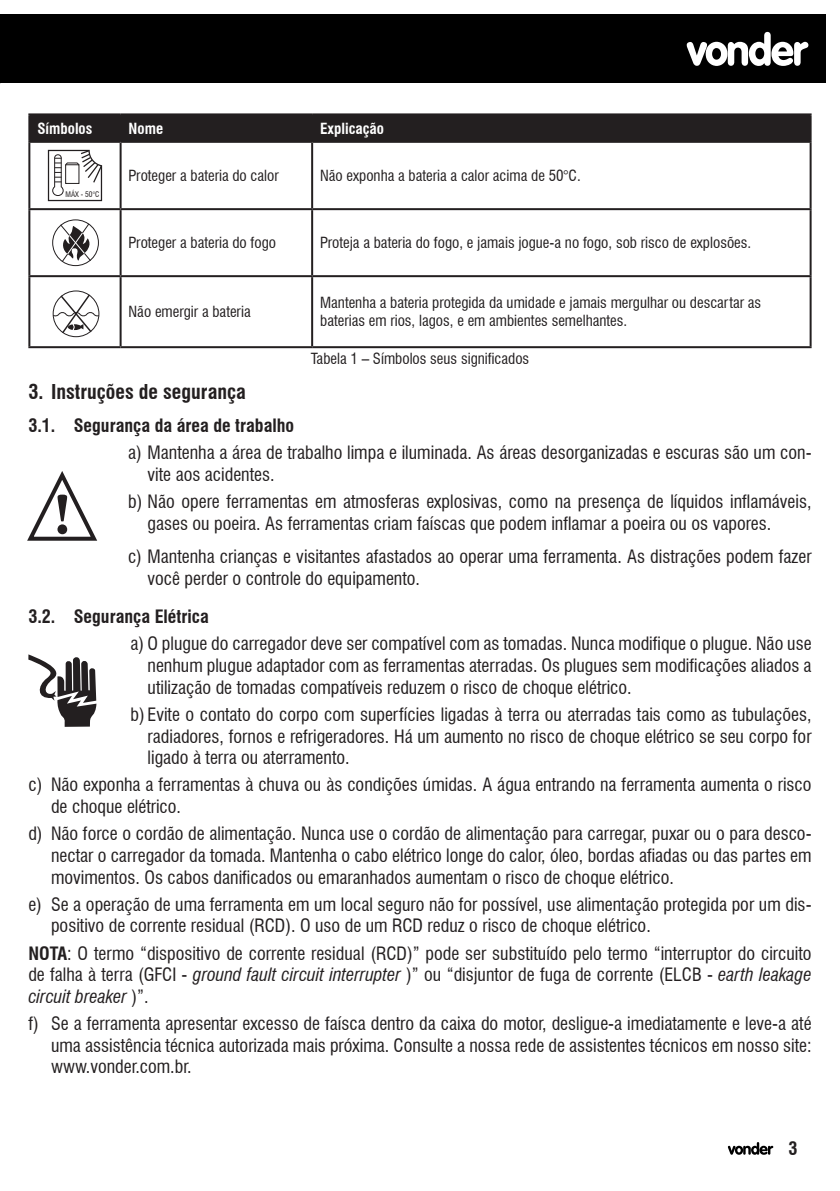
<style>
.page{position:relative;width:840px;height:1191px;background:#fff}
.page>*{position:absolute;margin:0;border:0;box-sizing:border-box;transform-origin:0 0}
.t1{font:700 condensed 20px "Swiss 721 BT";color:#231f20}
.texto{font:condensed 18px/21.6px "Swiss 721 BT";color:#231f20}
.t2{font:700 condensed 18px "Swiss 721 BT";color:#231f20}
.Tabela_txt{font:condensed 15px/18px "Swiss 721 BT";color:#231f20}
.Figura_Tabela{font:condensed 15px "Swiss 721 BT";color:#231f20}
.Tabela_título{font:700 condensed 15px "Swiss 721 BT";color:#fff}
.t3{font:condensed 7.4px "Swiss 721 BT";color:#231f20}
.s1{font-weight:700}
.s2{font-style:italic}
</style>
<div class="page">
<div style="left:30px;top:115px;width:779px;height:26px;background:#231f20"></div>
<hr style="left:28px;top:143px;width:2px;height:65px;background:#231f20">
<hr style="left:119px;top:143px;width:2px;height:65px;background:#231f20">
<hr style="left:311px;top:143px;width:2px;height:65px;background:#231f20">
<hr style="left:809px;top:143px;width:2px;height:65px;background:#231f20">
<hr style="left:28px;top:208px;width:92px;height:2px;background:#231f20">
<hr style="left:28px;top:210px;width:2px;height:65px;background:#231f20">
<hr style="left:120px;top:208px;width:192px;height:2px;background:#231f20">
<hr style="left:119px;top:210px;width:2px;height:65px;background:#231f20">
<hr style="left:312px;top:208px;width:499px;height:2px;background:#231f20">
<hr style="left:311px;top:210px;width:2px;height:65px;background:#231f20">
<hr style="left:809px;top:210px;width:2px;height:65px;background:#231f20">
<hr style="left:28px;top:275px;width:92px;height:2px;background:#231f20">
<hr style="left:28px;top:277px;width:2px;height:69px;background:#231f20">
<hr style="left:120px;top:275px;width:192px;height:2px;background:#231f20">
<hr style="left:119px;top:277px;width:2px;height:69px;background:#231f20">
<hr style="left:312px;top:275px;width:499px;height:2px;background:#231f20">
<hr style="left:311px;top:277px;width:2px;height:69px;background:#231f20">
<hr style="left:809px;top:277px;width:2px;height:69px;background:#231f20">
<hr style="left:28px;top:346px;width:92px;height:2px;background:#231f20">
<hr style="left:120px;top:346px;width:192px;height:2px;background:#231f20">
<hr style="left:312px;top:346px;width:499px;height:2px;background:#231f20">
<hr style="left:28px;top:113px;width:92px;height:2px;background:#231f20">
<hr style="left:28px;top:115px;width:2px;height:26px;background:#231f20">
<hr style="left:120px;top:113px;width:192px;height:2px;background:#231f20">
<hr style="left:119px;top:115px;width:2px;height:26px;background:#231f20">
<hr style="left:312px;top:113px;width:499px;height:2px;background:#231f20">
<hr style="left:311px;top:115px;width:2px;height:26px;background:#231f20">
<hr style="left:809px;top:115px;width:2px;height:26px;background:#231f20">
<hr style="left:28px;top:141px;width:92px;height:2px;background:#231f20">
<hr style="left:120px;top:141px;width:192px;height:2px;background:#231f20">
<hr style="left:312px;top:141px;width:499px;height:2px;background:#231f20">
<svg style="left:47px;top:149px;width:56px;height:53px"></svg>
<div style="left:52px;top:220px;width:47px;height:46px;border:1px solid #231f20;border-radius:50%"></div>
<svg style="left:59px;top:222px;width:33px;height:41px"></svg>
<div style="left:53px;top:291px;width:46px;height:46px;border:1px solid #231f20;border-radius:50%"></div>
<svg style="left:53px;top:293px;width:46px;height:42px"></svg>
<svg style="left:27px;top:471px;width:71px;height:70px"></svg>
<svg style="left:28px;top:654px;width:68px;height:73px"></svg>
<div style="left:0;top:14px;width:825px;height:69px;background:#000"></div>
<svg style="left:686px;top:32px;width:122px;height:34px"></svg>
<svg style="left:727px;top:1142px;width:45px;height:12px"></svg>
<p class="Tabela_título" style="left:37px;top:119px;width:56px">Símbolos</p>
<p class="Tabela_título" style="left:128px;top:119px;width:36px">Nome</p>
<p class="Tabela_título" style="left:320px;top:119px;width:65px">Explicação</p>
<p class="t3" style="left:66px;top:190px;width:35px">MÁX - 50°C</p>
<p class="Tabela_txt" style="left:128px;top:167px;width:152px">Proteger a bateria do calor</p>
<p class="Tabela_txt" style="left:320px;top:167px;width:262px">Não exponha a bateria a calor acima de 50°C.</p>
<p class="Tabela_txt" style="left:128px;top:234px;width:149px">Proteger a bateria do fogo</p>
<p class="Tabela_txt" style="left:320px;top:234px;width:432px">Proteja a bateria do fogo, e jamais jogue-a no fogo, sob risco de explosões.</p>
<p class="Tabela_txt" style="left:128px;top:303px;width:123px">Não emergir a bateria</p>
<p class="Tabela_txt" style="left:320px;top:294px;width:442px">Mantenha a bateria protegida da umidade e jamais mergulhar ou descartar as baterias em rios, lagos, e em ambientes semelhantes.</p>
<p class="Figura_Tabela" style="left:310px;top:349px;width:220px">Tabela 1 – Símbolos seus significados</p>
<p class="t1" style="left:28px;top:380px;width:219px">3. Instruções de segurança</p>
<p class="t2" style="left:28px;top:415px;width:267px">3.1. Segurança da área de trabalho</p>
<p class="texto" style="left:147px;top:442px;width:665px;text-indent:-20px">a) Mantenha a área de trabalho limpa e iluminada. As áreas desorganizadas e escuras são um con&shy;vite aos acidentes.</p>
<p class="texto" style="left:147px;top:491px;width:665px;text-indent:-20px">b) Não opere ferramentas em atmosferas explosivas, como na presença de líquidos inflamáveis, gases ou poeira. As ferramentas criam faíscas que podem inflamar a poeira ou os vapores.</p>
<p class="texto" style="left:147px;top:545px;width:665px;text-indent:-20px">c) Mantenha crianças e visitantes afastados ao operar uma ferramenta. As distrações podem fazer você perder o controle do equipamento.</p>
<p class="t2" style="left:28px;top:606px;width:182px">3.2. Segurança Elétrica</p>
<p class="texto" style="left:147px;top:633px;width:665px;text-align:justify;text-indent:-17px">a) O plugue do carregador deve ser compatível com as tomadas. Nunca modifique o plugue. Não use nenhum plugue adaptador com as ferramentas aterradas. Os plugues sem modificações aliados a utilização de tomadas compatíveis reduzem o risco de choque elétrico.</p>
<p class="texto" style="left:147px;top:703px;width:665px;text-align:justify;text-indent:-17px">b) Evite o contato do corpo com superfícies ligadas à terra ou aterradas tais como as tubulações, radiadores, fornos e refrigeradores. Há um aumento no risco de choque elétrico se seu corpo for ligado à terra ou aterramento.</p>
<p class="texto" style="left:51px;top:774px;width:761px;text-indent:-23px">c) Não exponha a ferramentas à chuva ou às condições úmidas. A água entrando na ferramenta aumenta o risco de choque elétrico.</p>
<p class="texto" style="left:51px;top:823px;width:761px;text-align:justify;text-indent:-23px">d) Não force o cordão de alimentação. Nunca use o cordão de alimentação para carregar, puxar ou o para desco&shy;nectar o carregador da tomada. Mantenha o cabo elétrico longe do calor, óleo, bordas afiadas ou das partes em movimentos. Os cabos danificados ou emaranhados aumentam o risco de choque elétrico.</p>
<p class="texto" style="left:51px;top:893px;width:761px;text-indent:-23px">e) Se a operação de uma ferramenta em um local seguro não for possível, use alimentação protegida por um dis&shy;positivo de corrente residual (RCD). O uso de um RCD reduz o risco de choque elétrico.</p>
<p class="texto" style="left:28px;top:942px;width:784px;text-align:justify"><span class="s1">NOTA</span>: O termo “dispositivo de corrente residual (RCD)” pode ser substituído pelo termo “interruptor do circuito de falha à terra (GFCI - <span class="s2">ground fault circuit interrupter</span> )” ou “disjuntor de fuga de corrente (ELCB - <span class="s2">earth leakage circuit breaker</span> )”.</p>
<p class="texto" style="left:51px;top:1012px;width:761px;text-align:justify;text-indent:-23px">f) Se a ferramenta apresentar excesso de faísca dentro da caixa do motor, desligue-a imediatamente e leve-a até uma assistência técnica autorizada mais próxima. Consulte a nossa rede de assistentes técnicos em nosso site: www.vonder.com.br.</p>
<p class="t2" style="left:788px;top:1138px;width:10px">3</p>
</div>
